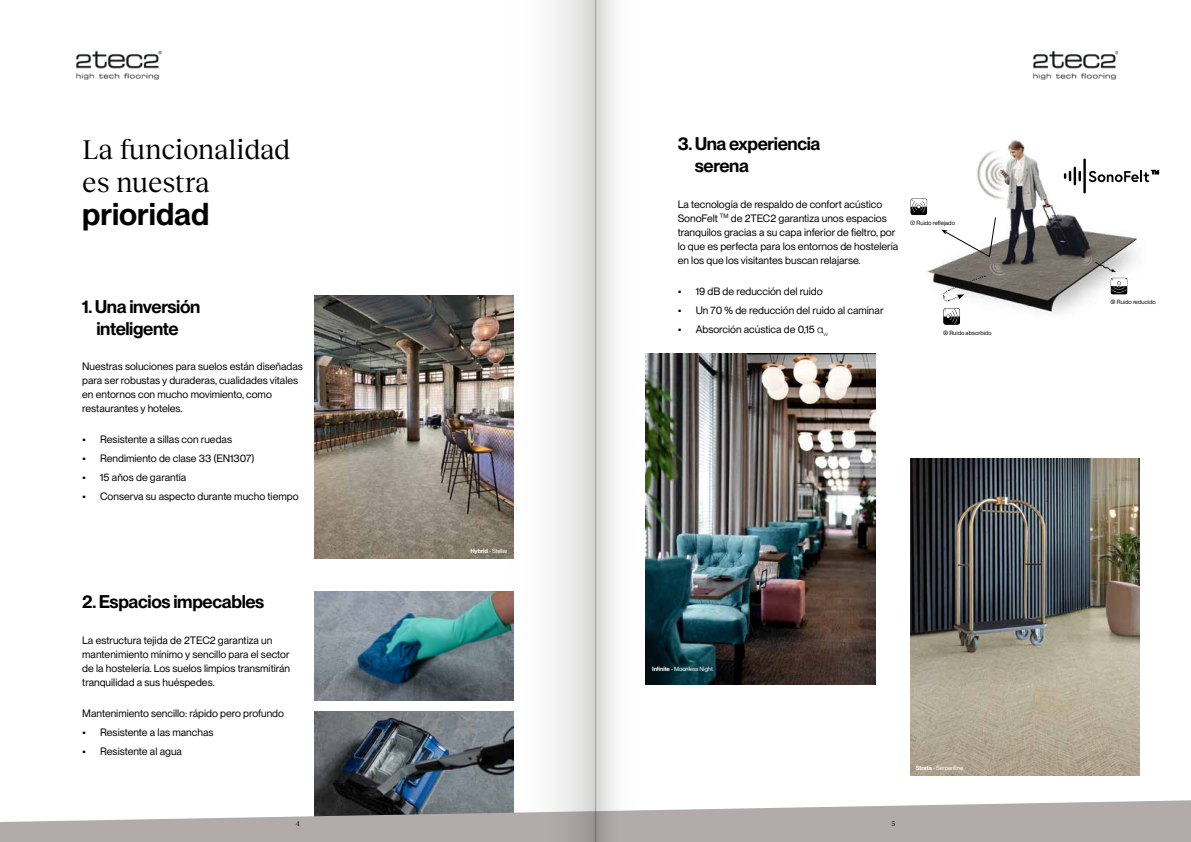
<style>
.page{position:relative;width:1191px;height:842px;background:#fff}
.page>*{position:absolute;margin:0;border:0;box-sizing:border-box;transform-origin:0 0}
.t1{font:600 31px "PP Neue Montreal";color:#000}
.t2{font:28px/33px "Reckless Neue TRIAL";letter-spacing:-.005em;color:#000}
.t3{font:600 18px/21.6px "PP Neue Montreal";letter-spacing:-.02em;color:#000;text-align:center}
.t4{font:10.5px/14px "PP Neue Montreal";color:#000}
.t5{font:7px "Reckless Neue TRIAL";color:#000}
.t6{font:6px "PP Neue Montreal";letter-spacing:-.02em;color:#fff}
.t7{font:6px "PP Neue Montreal";color:#000}
.s1{font-weight:600}
.s2{font-family:"Helvetica";font-weight:300}
</style>
<div class="page">
<img style="left:315px;top:711px;width:192px;height:89px">
<svg style="left:0;top:800px;width:1191px;height:42px;fill:#b2abaa"></svg>
<img style="left:1033px;top:51px;width:85px;height:28px">
<img style="left:77px;top:51px;width:84px;height:28px">
<img style="left:645px;top:353px;width:230px;height:331px">
<img style="left:315px;top:296px;width:192px;height:262px">
<svg style="left:1145px;top:169px;width:14px;height:13px"></svg>
<img style="left:919px;top:140px;width:226px;height:175px">
<svg style="left:910px;top:198px;width:17px;height:17px"></svg>
<svg style="left:1110px;top:278px;width:17px;height:17px"></svg>
<svg style="left:943px;top:308px;width:17px;height:17px"></svg>
<svg style="left:942px;top:276px;width:43px;height:26px"></svg>
<svg style="left:1095px;top:263px;width:21px;height:9px"></svg>
<svg style="left:941px;top:217px;width:55px;height:40px"></svg>
<img style="left:910px;top:459px;width:230px;height:317px">
<img style="left:315px;top:591px;width:192px;height:109px">
<svg style="left:507px;top:0;width:88px;height:842px"></svg>
<svg style="left:595px;top:0;width:40px;height:842px"></svg>
<h2 class="t2" style="left:82px;top:131px;width:209px">La funcionalidad es nuestra</h2>
<h1 class="t1" style="left:82px;top:195px;width:129px">prioridad</h1>
<h3 class="t3" style="left:82px;top:296px;width:120px">1. Una inversión inteligente</h3>
<p class="t4" style="left:82px;top:360px;width:222px">Nuestras soluciones para suelos están diseñadas para ser robustas y duraderas, cualidades vitales en entornos con mucho movimiento, como restaurantes y hoteles.</p>
<p class="t4" style="left:82px;top:433px;width:151px">• Resistente a sillas con ruedas</p>
<p class="t4" style="left:82px;top:452px;width:174px">• Rendimiento de clase 33 (EN1307)</p>
<p class="t4" style="left:82px;top:471px;width:106px">• 15 años de garantía</p>
<p class="t4" style="left:82px;top:490px;width:218px">• Conserva su aspecto durante mucho tiempo</p>
<h3 class="t3" style="left:82px;top:591px;width:184px">2. Espacios impecables</h3>
<p class="t4" style="left:82px;top:633px;width:209px">La estructura tejida de 2TEC2 garantiza un mantenimiento mínimo y sencillo para el sector de la hostelería. Los suelos limpios transmitirán tranquilidad a sus huéspedes.</p>
<p class="t4" style="left:82px;top:706px;width:203px">Mantenimiento sencillo: rápido pero profundo</p>
<p class="t4" style="left:82px;top:725px;width:133px">• Resistente a las manchas</p>
<p class="t4" style="left:82px;top:744px;width:101px">• Resistente al agua</p>
<p class="t6" style="left:470px;top:547px;width:39px"><span class="s1">Hybrid</span> - Stellar</p>
<h3 class="t3" style="left:694px;top:134px;width:127px;text-align:left;text-indent:-17px">3. Una experiencia serena</h3>
<p class="t4" style="left:677px;top:197px;width:222px">La tecnología de respaldo de confort acústico SonoFelt <sup>TM</sup> de 2TEC2 garantiza unos espacios tranquilos gracias a su capa inferior de fieltro, por lo que es perfecta para los entornos de hostelería en los que los visitantes buscan relajarse.</p>
<p class="t4" style="left:677px;top:284px;width:146px">• 19 dB de reducción del ruido</p>
<p class="t4" style="left:677px;top:303px;width:207px">• Un 70 % de reducción del ruido al caminar</p>
<p class="t4" style="left:677px;top:322px;width:152px">• Absorción acústica de 0,15 <span class="s2">α</span><sub>w</sub></p>
<p class="t7" style="left:910px;top:219px;width:46px">① Ruido reflejado</p>
<p class="t7" style="left:943px;top:329px;width:50px">② Ruido absorbido</p>
<p class="t6" style="left:652px;top:666px;width:62px"><span class="s1">Infinite</span> - Moonless Night</p>
<p class="t6" style="left:916px;top:764px;width:49px"><span class="s1">Strata</span> - Serpentine</p>
<p class="t5" style="left:296px;top:818px;width:5px">4</p>
<p class="t5" style="left:891px;top:818px;width:5px">5</p>
<p class="t7" style="left:1110px;top:299px;width:47px">③ Ruido reducido</p>
</div>
